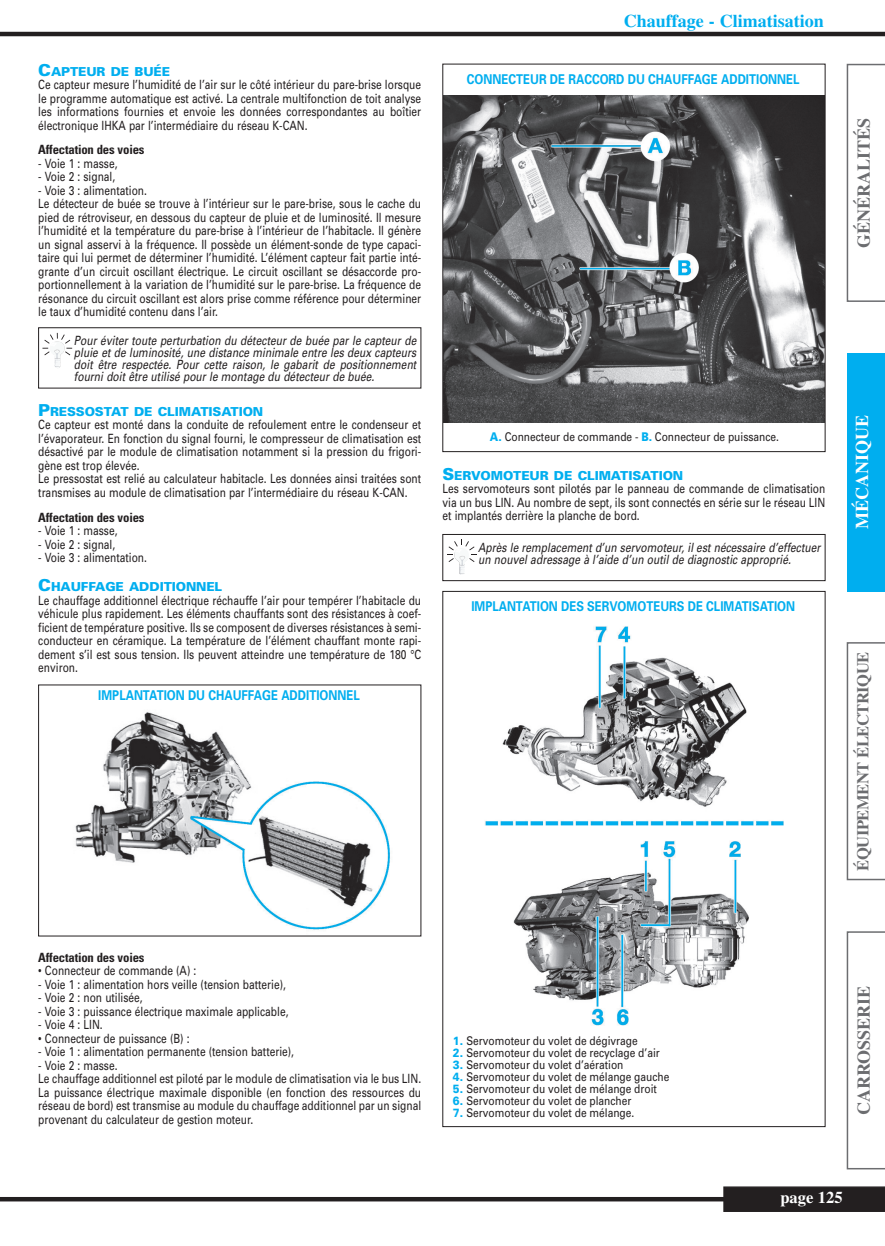
<style>
.page{position:relative;width:885px;height:1246px;background:#fff}
.page>*{position:absolute;margin:0;border:0;box-sizing:border-box;transform-origin:0 0}
.t1{font:700 18px "Times";color:#00aeef}
.t2{font:700 18px "Times";color:#6c6d70}
.t3{font:700 18px "Times";color:#fff}
.t4{font:700 16.5px "Times";letter-spacing:-.025em;color:#6c6d70}
.t5{font:700 16.5px "Times";color:#fff}
.t6{font:700 13.5px "Univers";color:#00aeef;scale:.85 1}
.t7{font:12.75px/13.5px "Univers";color:#231f20;text-align:justify;scale:.8 1}
.t8{font:italic 12.75px/12px "Univers";letter-spacing:.005em;color:#231f20;text-align:justify;scale:.8 1}
.t9{font:700 condensed 12.75px "Univers";letter-spacing:-.015em;color:#231f20}
.t10{font:900 12.3px "Univers";letter-spacing:-.01em;color:#00aeef}
.t11{font:12px "Univers";color:#231f20;scale:.85 1}
.s1{font-size:16.5px}
.s2{font-weight:900;color:#00aeef}
</style>
<div class="page">
<svg style="left:846px;top:64px;width:38px;height:238px"></svg>
<div style="left:846px;top:353px;width:38px;height:238px;background:#00aeef"></div>
<svg style="left:846px;top:642px;width:38px;height:238px"></svg>
<svg style="left:846px;top:931px;width:38px;height:238px"></svg>
<hr style="left:0;top:1197px;width:727px;height:4px;background:#231f20">
<div style="left:723px;top:1186px;width:161px;height:26px;background:#231f20"></div>
<hr style="left:0;top:32px;width:884px;height:4px;background:#231f20">
<img style="left:75px;top:712px;width:315px;height:218px">
<div style="left:38px;top:327px;width:383px;height:61px;border:1px solid #231f20"></div>
<svg style="left:42px;top:333px;width:30px;height:22px"></svg>
<img style="left:50px;top:341px;width:15px;height:27px">
<img style="left:444px;top:95px;width:379px;height:328px">
<div style="left:442px;top:64px;width:383px;height:388px;border:1px solid #231f20"></div>
<div style="left:442px;top:534px;width:383px;height:47px;border:1px solid #231f20"></div>
<svg style="left:447px;top:540px;width:29px;height:22px"></svg>
<img style="left:454px;top:548px;width:15px;height:27px">
<img style="left:485px;top:626px;width:298px;height:400px">
<p class="t10" style="left:38px;top:67px;width:133px"><span class="s1">C</span>APTEUR DE BUÉE</p>
<p class="t7" style="left:38px;top:79px;width:480px">Ce capteur mesure l’humidité de l’air sur le côté intérieur du pare-brise lorsque le programme automatique est activé. La centrale multifonction de toit analyse les informations fournies et envoie les données correspondantes au boîtier électronique IHKA par l’intermédiaire du réseau K-CAN.</p>
<p class="t9" style="left:38px;top:145px;width:108px">Affectation des voies</p>
<p class="t7" style="left:38px;top:158px;width:101px">- Voie 1 : masse,</p>
<p class="t7" style="left:38px;top:171px;width:98px">- Voie 2 : signal,</p>
<p class="t7" style="left:38px;top:185px;width:480px;text-align:left">- Voie 3 : alimentation.<br>Le détecteur de buée se trouve à l’intérieur sur le pare-brise, sous le cache du pied de rétroviseur, en dessous du capteur de pluie et de luminosité. Il mesure l’humidité et la température du pare-brise à l’intérieur de l’habitacle. Il génère un signal asservi à la fréquence. Il possède un élément-sonde de type capaci&shy;taire qui lui permet de déterminer l’humidité. L’élément capteur fait partie inté&shy;grante d’un circuit oscillant électrique. Le circuit oscillant se désaccorde pro&shy;portionnellement à la variation de l’humidité sur le pare-brise. La fréquence de résonance du circuit oscillant est alors prise comme référence pour déterminer le taux d’humidité contenu dans l’air.</p>
<p class="t8" style="left:74px;top:336px;width:429px">Pour éviter toute perturbation du détecteur de buée par le capteur de pluie et de luminosité, une distance minimale entre les deux capteurs doit être respectée. Pour cette raison, le gabarit de positionnement fourni doit être utilisé pour le montage du détecteur de buée.</p>
<p class="t10" style="left:38px;top:407px;width:226px"><span class="s1">P</span>RESSOSTAT DE CLIMATISATION</p>
<p class="t7" style="left:38px;top:419px;width:480px;text-align:left">Ce capteur est monté dans la conduite de refoulement entre le condenseur et l’évaporateur. En fonction du signal fourni, le compresseur de climatisation est désactivé par le module de climatisation notamment si la pression du frigori&shy;gène est trop élevée.<br>Le pressostat est relié au calculateur habitacle. Les données ainsi traitées sont transmises au module de climatisation par l’intermédiaire du réseau K-CAN.</p>
<p class="t9" style="left:38px;top:512px;width:108px">Affectation des voies</p>
<p class="t7" style="left:38px;top:525px;width:101px">- Voie 1 : masse,</p>
<p class="t7" style="left:38px;top:538px;width:98px">- Voie 2 : signal,</p>
<p class="t7" style="left:38px;top:552px;width:137px">- Voie 3 : alimentation.</p>
<p class="t10" style="left:38px;top:582px;width:185px"><span class="s1">C</span>HAUFFAGE ADDITIONNEL</p>
<p class="t7" style="left:38px;top:595px;width:480px">Le chauffage additionnel électrique réchauffe l’air pour tempérer l’habitacle du véhicule plus rapidement. Les éléments chauffants sont des résistances à coef&shy;ficient de température positive. Ils se composent de diverses résistances à semi&shy;conducteur en céramique. La température de l’élément chauffant monte rapi&shy;dement s’il est sous tension. Ils peuvent atteindre une température de 180 °C environ.</p>
<p class="t6" style="left:98px;top:690px;width:309px">IMPLANTATION DU CHAUFFAGE ADDITIONNEL</p>
<h1 class="t1" style="left:624px;top:15px;width:201px">Chauffage - Climatisation</h1>
<p class="t6" style="left:467px;top:74px;width:392px">CONNECTEUR DE RACCORD DU CHAUFFAGE ADDITIONNEL</p>
<p class="t11" style="left:490px;top:433px;width:341px"><span class="s2">A.</span> Connecteur de commande - <span class="s2">B.</span> Connecteur de puissance.</p>
<p class="t10" style="left:442px;top:471px;width:242px"><span class="s1">S</span>ERVOMOTEUR DE CLIMATISATION</p>
<p class="t7" style="left:442px;top:483px;width:480px">Les servomoteurs sont pilotés par le panneau de commande de climatisation via un bus LIN. Au nombre de sept, ils sont connectés en série sur le réseau LIN et implantés derrière la planche de bord.</p>
<p class="t8" style="left:478px;top:542px;width:429px">Après le remplacement d’un servomoteur, il est nécessaire d’effectuer un nouvel adressage à l’aide d’un outil de diagnostic approprié.</p>
<p class="t6" style="left:471px;top:601px;width:382px">IMPLANTATION DES SERVOMOTEURS DE CLIMATISATION</p>
<h1 class="t2" style="left:857px;top:248px;width:132px;rotate:-90deg">GÉNÉRALITÉS</h1>
<h1 class="t3" style="left:856px;top:529px;width:115px;rotate:-90deg">MÉCANIQUE</h1>
<p class="t4" style="left:857px;top:870px;width:220px;rotate:-90deg">ÉQUIPEMENT ÉLECTRIQUE</p>
<p class="t9" style="left:38px;top:952px;width:108px">Affectation des voies</p>
<p class="t7" style="left:38px;top:965px;width:199px">• Connecteur de commande (A) :</p>
<p class="t7" style="left:38px;top:979px;width:311px">- Voie 1 : alimentation hors veille (tension batterie),</p>
<p class="t7" style="left:38px;top:992px;width:132px">- Voie 2 : non utilisée,</p>
<p class="t7" style="left:38px;top:1006px;width:314px">- Voie 3 : puissance électrique maximale applicable,</p>
<p class="t7" style="left:38px;top:1019px;width:82px">- Voie 4 : LIN.</p>
<p class="t7" style="left:38px;top:1033px;width:190px">• Connecteur de puissance (B) :</p>
<p class="t7" style="left:38px;top:1046px;width:321px">- Voie 1 : alimentation permanente (tension batterie),</p>
<p class="t7" style="left:38px;top:1060px;width:480px;text-align:left">- Voie 2 : masse.<br>Le chauffage additionnel est piloté par le module de climatisation via le bus LIN.<br>La puissance électrique maximale disponible (en fonction des ressources du réseau de bord) est transmise au module du chauffage additionnel par un signal provenant du calculateur de gestion moteur.</p>
<p class="t11" style="left:453px;top:1036px;width:219px"><span class="s2">1.</span> Servomoteur du volet de dégivrage</p>
<p class="t11" style="left:453px;top:1048px;width:245px"><span class="s2">2.</span> Servomoteur du volet de recyclage d’air</p>
<p class="t11" style="left:453px;top:1060px;width:202px"><span class="s2">3.</span> Servomoteur du volet d’aération</p>
<p class="t11" style="left:453px;top:1072px;width:256px"><span class="s2">4.</span> Servomoteur du volet de mélange gauche</p>
<p class="t11" style="left:453px;top:1084px;width:241px"><span class="s2">5.</span> Servomoteur du volet de mélange droit</p>
<p class="t11" style="left:453px;top:1096px;width:211px"><span class="s2">6.</span> Servomoteur du volet de plancher</p>
<p class="t11" style="left:453px;top:1108px;width:215px"><span class="s2">7.</span> Servomoteur du volet de mélange.</p>
<h1 class="t2" style="left:857px;top:1115px;width:131px;rotate:-90deg">CARROSSERIE</h1>
<p class="t5" style="left:780px;top:1192px;width:64px">page 125</p>
</div>
